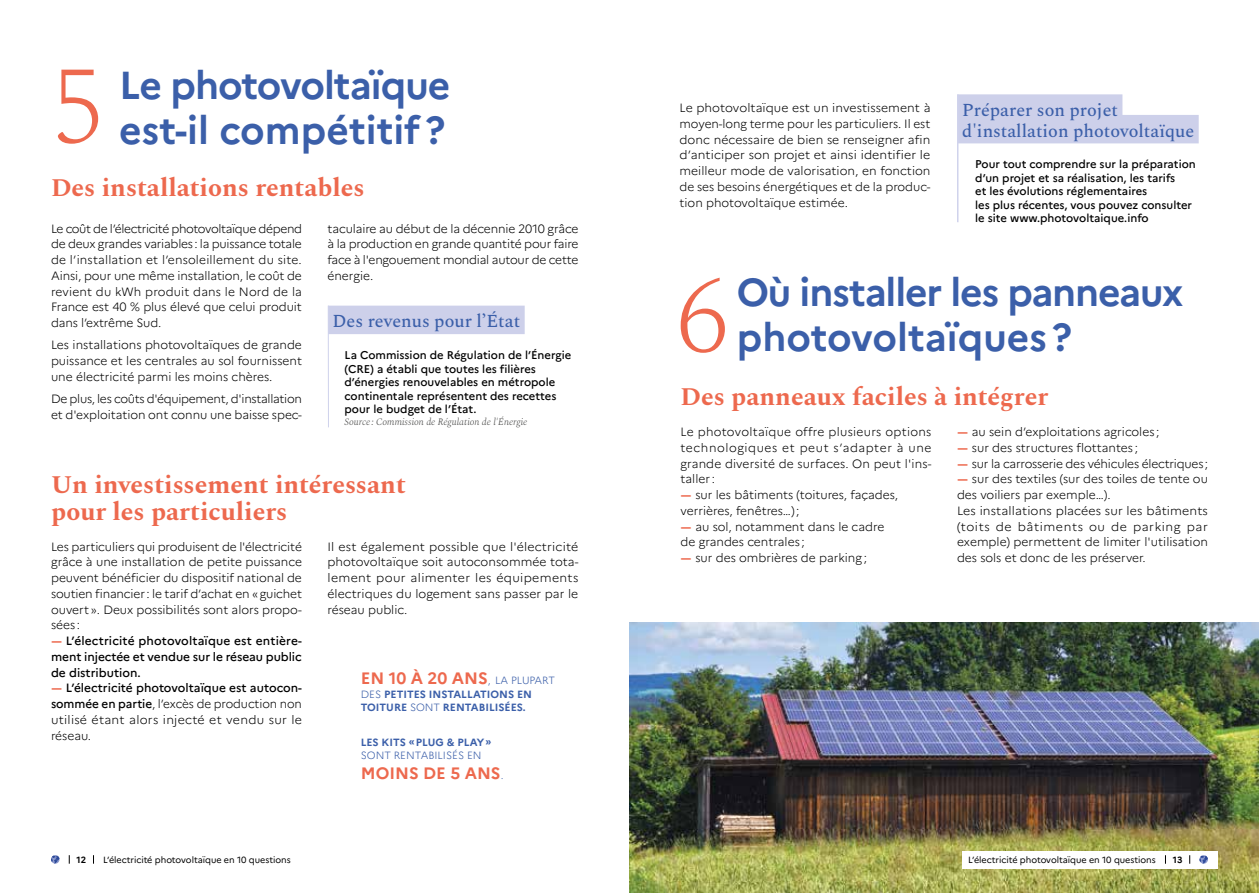
<style>
.page{position:relative;width:1259px;height:893px;background:#fff}
.page>*{position:absolute;margin:0;border:0;box-sizing:border-box;transform-origin:0 0}
.t1{font:200 110.55px "Spectral";color:#ed694e}
.t2{font:700 39px/45px "Marianne";letter-spacing:-.025em;color:#3b5fa9}
.t3{font:700 25.5px/27px "Spectral";color:#ed694e}
.t4{font:500 18px/20.5px "Spectral";color:#3b5fa9}
.t5{font:700 16.5px "Marianne";color:#ed694e}
.t6{font:300 12px/15.8px "Marianne";color:#000;text-align:justify}
.t7{font:300 12px/15.8px "Marianne";letter-spacing:-.02em;color:#000}
.t8{font:500 11.25px/13.5px "Marianne";color:#000}
.t9{font:700 10.5px/13.5px "Marianne";color:#3b5fa9}
.t10{font:300 10.5px "Marianne";color:#3b5fa9}
.t11{font:italic 300 9.75px "Spectral";color:#4a4a49}
.t12{font:9px "Marianne";letter-spacing:-.005em;color:#000}
.t13{font:700 9px "Marianne";color:#000}
.s1{font-weight:700;color:#ed694e}
.s2{font-weight:500}
.s3{font-weight:300;font-size:10.5px;color:#3b5fa9}
.s4{font-weight:300}
</style>
<div class="page">
<div style="left:957px;top:94px;width:165px;height:29px;background:#cdd0ea"></div>
<div style="left:957px;top:115px;width:241px;height:28px;background:#cdd0ea"></div>
<hr style="left:957px;top:94px;width:1px;height:128px;background:#d0d3ec">
<div style="left:328px;top:306px;width:197px;height:28px;background:#cdd0ea"></div>
<hr style="left:328px;top:306px;width:1px;height:121px;background:#d0d3ec">
<img style="left:629px;top:623px;width:630px;height:270px">
<div style="left:962px;top:851px;width:255px;height:18px;background:#fff"></div>
<svg style="left:51px;top:855px;width:9px;height:9px"></svg>
<svg style="left:1199px;top:855px;width:9px;height:9px"></svg>
<h1 class="t1" style="left:51px;top:26px;width:57px">5</h1>
<h2 class="t2" style="left:119px;top:62px;width:333px">Le photovoltaïque est-il compétitif?</h2>
<h3 class="t3" style="left:51px;top:175px;width:315px">Des installations rentables</h3>
<p class="t6" style="left:51px;top:220px;width:252px">Le coût de l’électricité photovoltaïque dépend de deux grandes variables : la puissance totale de l’installation et l’ensoleillement du site.<br>Ainsi, pour une même installation, le coût de revient du kWh produit dans le Nord de la France est 40 % plus élevé que celui produit dans l’extrême Sud.</p>
<p class="t6" style="left:51px;top:336px;width:252px">Les installations photovoltaïques de grande puissance et les centrales au sol fournissent une électricité parmi les moins chères.</p>
<p class="t7" style="left:51px;top:390px;width:252px">De plus, les coûts d'équipement, d'installation et d'exploitation ont connu une baisse spec-</p>
<p class="t6" style="left:327px;top:220px;width:252px">taculaire au début de la décennie 2010 grâce à la production en grande quantité pour faire face à l'engouement mondial autour de cette énergie.</p>
<h3 class="t4" style="left:332px;top:312px;width:189px">Des revenus pour l’État</h3>
<p class="t8" style="left:344px;top:348px;width:228px">La Commission de Régulation de l’Énergie (CRE) a établi que toutes les filières d’énergies renouvelables en métropole continentale représentent des recettes pour le budget de l’État.</p>
<p class="t11" style="left:344px;top:415px;width:184px">Source : Commission de Régulation de l'Énergie</p>
<h3 class="t3" style="left:51px;top:472px;width:356px">Un investissement intéressant pour les particuliers</h3>
<p class="t6" style="left:51px;top:538px;width:252px;text-align:left">Les particuliers qui produisent de l'électricité grâce à une installation de petite puissance peuvent bénéficier du dispositif national de soutien financier : le tarif d’achat en « guichet ouvert ». Deux possibilités sont alors propo&shy;sées :<br><span class="s1">-</span><span class="s2">L’électricité photovoltaïque est entière&shy;ment injectée et vendue sur le réseau public de distribution.<br></span><span class="s1">-</span><span class="s2">L’électricité photovoltaïque est autocon&shy;sommée en partie</span>, l’excès de production non utilisé étant alors injecté et vendu sur le réseau.</p>
<p class="t6" style="left:327px;top:538px;width:252px">Il est également possible que l'électricité photovoltaïque soit autoconsommée tota&shy;lement pour alimenter les équipements électriques du logement sans passer par le réseau public.</p>
<h3 class="t5" style="left:361px;top:668px;width:195px">EN 10 À 20 ANS<span class="s3">, LA PLUPART</span></h3>
<p class="t9" style="left:361px;top:687px;width:173px"><span class="s4">DES</span> PETITES INSTALLATIONS EN<br>TOITURE <span class="s4">SONT</span> RENTABILISÉES.</p>
<p class="t9" style="left:361px;top:735px;width:132px">LES KITS «PLUG &amp; PLAY»</p>
<p class="t10" style="left:361px;top:748px;width:122px">SONT RENTABILISÉS EN</p>
<h3 class="t5" style="left:361px;top:763px;width:144px">MOINS DE 5 ANS<span class="s3">.</span></h3>
<p class="t6" style="left:679px;top:99px;width:252px">Le photovoltaïque est un investissement à moyen-long terme pour les particuliers. Il est donc nécessaire de bien se renseigner afin d’anticiper son projet et ainsi identifier le meilleur mode de valorisation, en fonction de ses besoins énergétiques et de la produc&shy;tion photovoltaïque estimée.</p>
<h3 class="t4" style="left:962px;top:100px;width:233px">Préparer son projet d'installation photovoltaïque</h3>
<p class="t8" style="left:975px;top:157px;width:222px">Pour tout comprendre sur la préparation d’un projet et sa réalisation, les tarifs<br>et les évolutions réglementaires<br>les plus récentes, vous pouvez consulter le site www.photovoltaique.info</p>
<h1 class="t1" style="left:675px;top:235px;width:57px">6</h1>
<h2 class="t2" style="left:737px;top:270px;width:448px">Où installer les panneaux photovoltaïques?</h2>
<h3 class="t3" style="left:680px;top:384px;width:369px">Des panneaux faciles à intégrer</h3>
<p class="t6" style="left:680px;top:423px;width:252px;text-align:left">Le photovoltaïque offre plusieurs options technologiques et peut s’adapter à une grande diversité de surfaces. On peut l'ins&shy;taller :<br><span class="s1">-</span>sur les bâtiments (toitures, façades, verrières, fenêtres…) ;<br><span class="s1">-</span>au sol, notamment dans le cadre<br>de grandes centrales ;<br><span class="s1">-</span>sur des ombrières de parking ;</p>
<p class="t6" style="left:957px;top:423px;width:204px"><span class="s1">-</span>au sein d’exploitations agricoles ; <span class="s1">-</span>sur des structures flottantes ;</p>
<p class="t6" style="left:957px;top:454px;width:252px;text-align:left"><span class="s1">-</span> sur la carrosserie des véhicules électriques ; <span class="s1">-</span>sur des textiles (sur des toiles de tente ou des voiliers par exemple…).<br>Les installations placées sur les bâtiments (toits de bâtiments ou de parking par exemple) permettent de limiter l'utilisation des sols et donc de les préserver.</p>
<p class="t13" style="left:76px;top:854px;width:11px">12</p>
<p class="t12" style="left:103px;top:854px;width:189px">L’électricité photovoltaïque en 10 questions</p>
<p class="t12" style="left:968px;top:854px;width:189px">L’électricité photovoltaïque en 10 questions</p>
<p class="t13" style="left:1172px;top:854px;width:11px">13</p>
</div>
